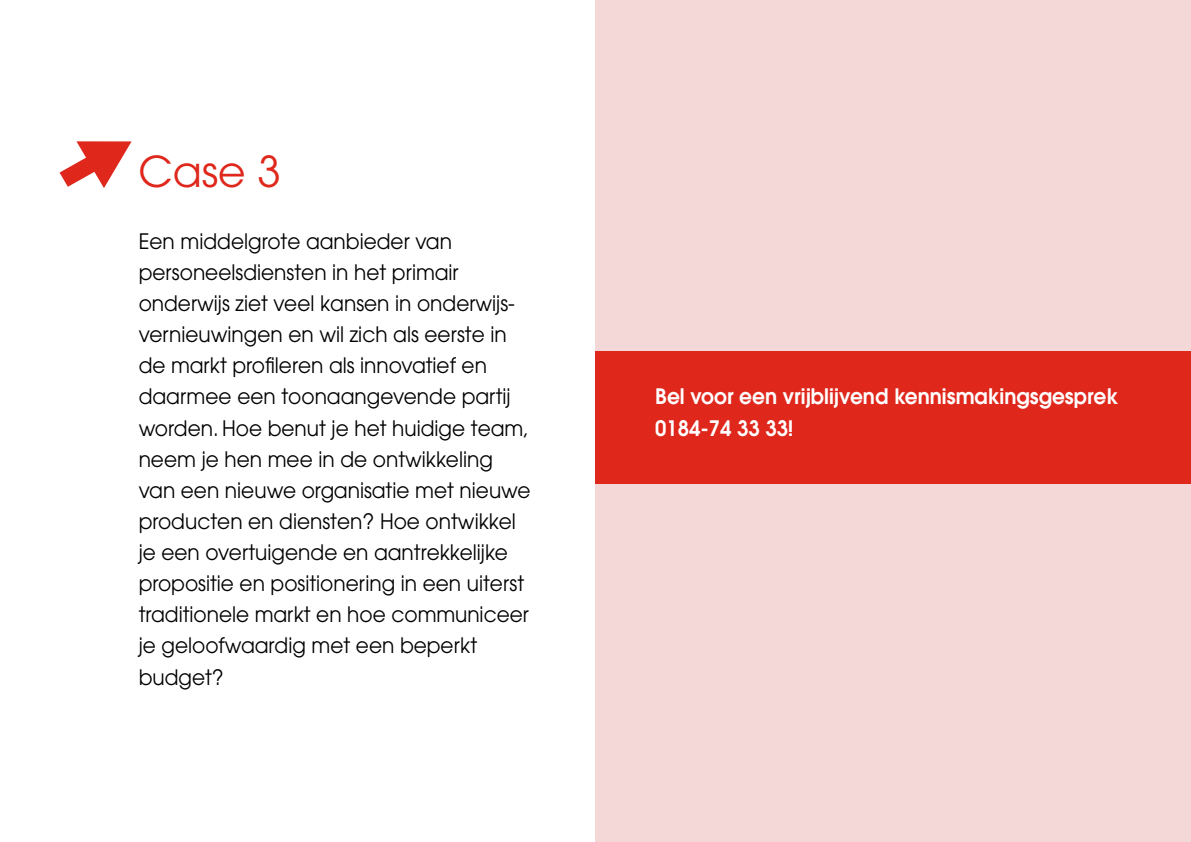
<style>
.page{position:relative;width:1191px;height:842px;background:#fff}
.page>*{position:absolute;margin:0;border:0;box-sizing:border-box;transform-origin:0 0}
.t1{font:42.4px "Avant Garde";color:#df271c}
.t2{font:21.2px/31.2px "Avant Garde";color:#000;scale:.95 1}
.t3{font:600 21.2px/31.2px "Avant Garde";color:#fff;scale:.95 1}
</style>
<div class="page">
<svg style="left:60px;top:141px;width:72px;height:47px"></svg>
<div style="left:595px;top:0;width:596px;height:842px;background:#f4d7d7"></div>
<div style="left:595px;top:351px;width:596px;height:132px;background:#df271c"></div>
<h1 class="t1" style="left:138px;top:146px;width:144px">Case 3</h1>
<p class="t2" style="left:139px;top:226px;width:414px">Een middelgrote aanbieder van personeelsdiensten in het primair onderwijs ziet veel kansen in onderwijs&shy;vernieuwingen en wil zich als eerste in de markt profileren als innovatief en daarmee een toonaangevende partij worden. Hoe benut je het huidige team, neem je hen mee in de ontwikkeling van een nieuwe organisatie met nieuwe producten en diensten? Hoe ontwikkel je een overtuigende en aantrekkelijke propositie en positionering in een uiterst traditionele markt en hoe communiceer je geloofwaardig met een beperkt budget?</p>
<p class="t3" style="left:655px;top:381px;width:488px">Bel voor een vrijblijvend kennismakingsgesprek<br>0184-74 33 33!</p>
</div>
